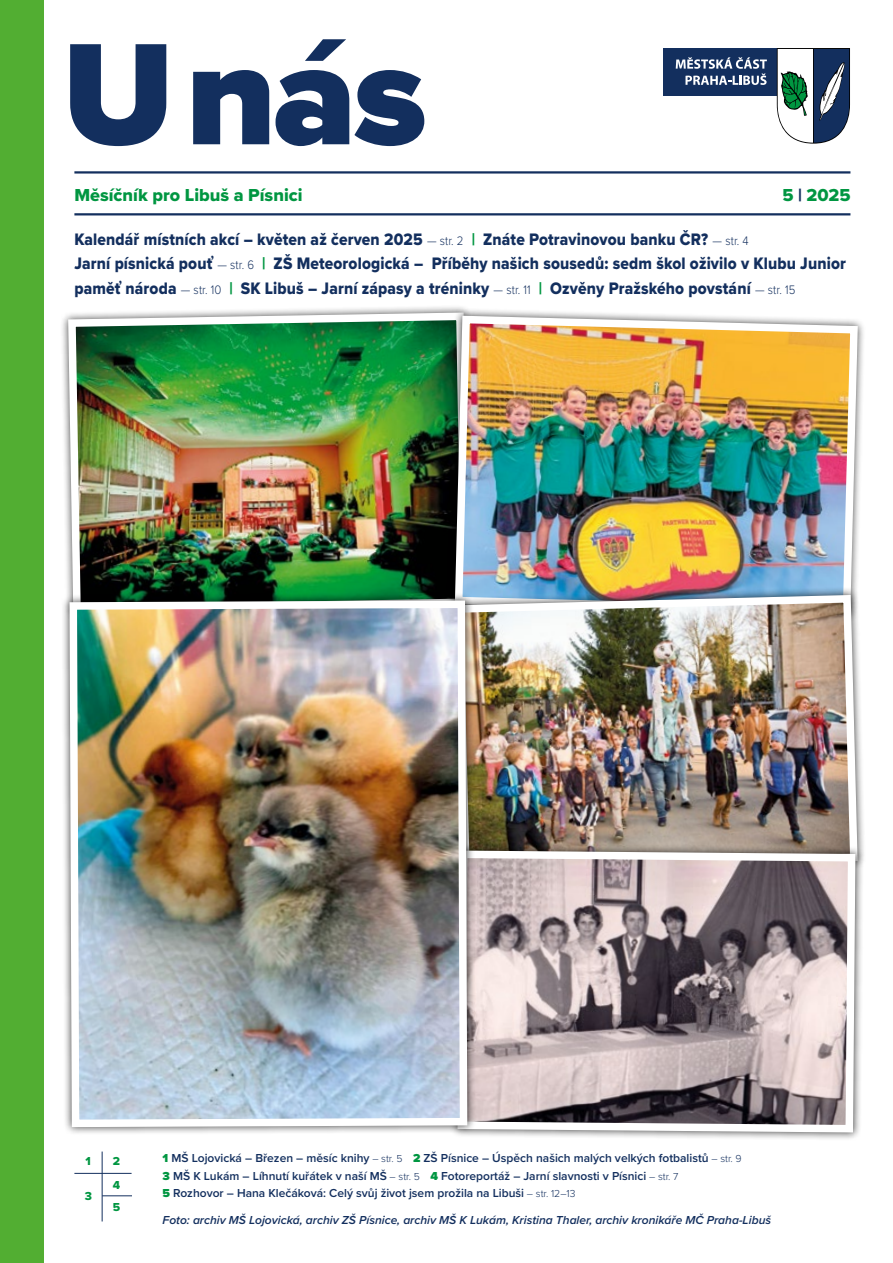
<style>
.page{position:relative;width:893px;height:1263px;background:#fff}
.page>*{position:absolute;margin:0;border:0;box-sizing:border-box;transform-origin:0 0}
.t1{font:18px "Proxima Nova Extrabld";color:#009641}
.t2{font:17.25px/24.9px "Proxima Nova Extrabld";letter-spacing:.01em;color:#132f5e;scale:.9 1}
.t3{font:600 12px/17.4px "Proxima Nova";color:#132f5e}
.t4{font:italic 600 12px "Proxima Nova";color:#132f5e}
.t5{font:12px "Proxima Nova Extrabld";color:#009641}
.s1{color:#132f5e}
.s2{font-family:"Proxima Nova";font-weight:300;font-size:12.75px}
.s3{color:#009641}
.s4{font-weight:900;color:#009641}
.s5{font-weight:300;font-size:10.5px}
</style>
<div class="page">
<div style="left:664px;top:48px;width:113px;height:48px;background:#132f5e"></div>
<svg style="left:777px;top:48px;width:73px;height:96px"></svg>
<svg style="left:676px;top:57px;width:91px;height:28px"></svg>
<svg style="left:70px;top:39px;width:354px;height:107px"></svg>
<hr style="left:74px;top:171px;width:776px;height:3px;background:#132f5e">
<hr style="left:74px;top:213px;width:776px;height:2px;background:#132f5e">
<hr style="left:102px;top:1151px;width:1px;height:70px;background:#132f5e">
<hr style="left:74px;top:1173px;width:58px;height:1px;background:#132f5e">
<hr style="left:102px;top:1195px;width:30px;height:1px;background:#132f5e">
<div style="left:0;top:0;width:43px;height:1263px;background:#52ae32"></div>
<div style="left:60px;top:305px;width:417px;height:316px;background:#000;opacity:.75"></div>
<img style="left:64px;top:309px;width:382px;height:283px">
<div style="left:446px;top:308px;width:420px;height:315px;background:#000;opacity:.75"></div>
<img style="left:451px;top:312px;width:411px;height:275px">
<div style="left:447px;top:587px;width:418px;height:292px;background:#000;opacity:.75"></div>
<img style="left:451px;top:591px;width:410px;height:251px">
<div style="left:449px;top:842px;width:414px;height:299px;background:#000;opacity:.75"></div>
<svg style="left:475px;top:847px;width:384px;height:289px;background:#a99c9f"></svg>
<div style="left:61px;top:592px;width:414px;height:544px;background:#000;opacity:.75"></div>
<img style="left:66px;top:597px;width:405px;height:534px">
<p class="t1" style="left:74px;top:181px;width:230px">Měsíčník pro Libuš a Písnici</p>
<p class="t1" style="left:782px;top:181px;width:70px">5 <span class="s1">|</span> 2025</p>
<p class="t2" style="left:74px;top:226px;width:859px">Kalendář místních akcí – květen až červen 2025 <span class="s2">— str. 2</span> <span class="s3">|</span> Znáte Potravinovou banku ČR? <span class="s2">— str. 4<br></span>Jarní písnická pouť <span class="s2">— str. 6</span> <span class="s3">|</span> ZŠ Meteorologická – Příběhy našich sousedů: sedm škol oživilo v Klubu Junior paměť národa <span class="s2">— str. 10</span> <span class="s3">|</span> SK Libuš – Jarní zápasy a tréninky <span class="s2">— str. 11</span> <span class="s3">|</span> Ozvěny Pražského povstání <span class="s2">— str. 15</span></p>
<p class="t5" style="left:86px;top:1152px;width:7px">1</p>
<p class="t5" style="left:85px;top:1187px;width:9px">3</p>
<p class="t5" style="left:113px;top:1152px;width:9px">2</p>
<p class="t5" style="left:113px;top:1176px;width:9px">4</p>
<p class="t5" style="left:113px;top:1198px;width:9px">5</p>
<p class="t3" style="left:163px;top:1149px;width:580px"><span class="s4">1</span> MŠ Lojovická – Březen – měsíc knihy <span class="s5">– str. 5</span> <span class="s4">2</span> ZŠ Písnice – Úspěch našich malých velkých fotbalistů <span class="s5">– str. 9<br></span><span class="s4">3</span> MŠ K Lukám – Líhnutí kuřátek v naší MŠ <span class="s5">– str. 5</span> <span class="s4">4</span> Fotoreportáž – Jarní slavnosti v Písnici <span class="s5">– str. 7<br></span><span class="s4">5</span> Rozhovor – Hana Klečáková: Celý svůj život jsem prožila na Libuši <span class="s5">– str. 12–13</span></p>
<p class="t4" style="left:163px;top:1211px;width:610px">Foto: archiv MŠ Lojovická, archiv ZŠ Písnice, archiv MŠ K Lukám, Kristina Thaler, archiv kronikáře MČ Praha-Libuš</p>
</div>
